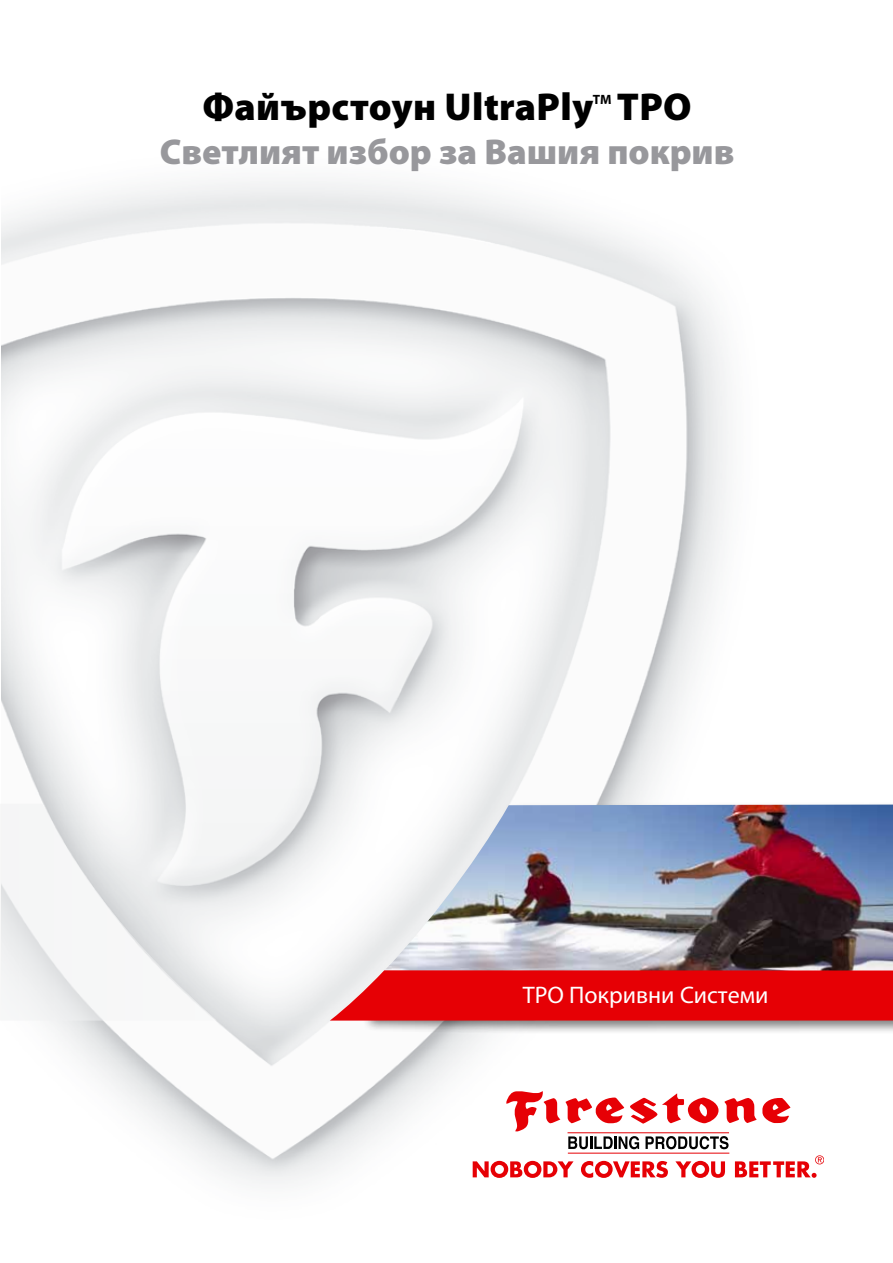
<style>
.page{position:relative;width:893px;height:1263px;background:#fff}
.page>*{position:absolute;margin:0;border:0;box-sizing:border-box;transform-origin:0 0}
.t1{font:900 39px "Myriad Pro";letter-spacing:.01em;color:#000}
.t2{font:900 36px "Myriad Pro";color:#98989c}
.t3{font:24px "Myriad Pro";color:#fff}
.t4{font:700 13.5px "Myriad Pro";color:#000}
</style>
<div class="page">
<img style="left:1px;top:181px;width:790px;height:1003px">
<svg style="left:473px;top:1161px;width:100px;height:17px"></svg>
<svg style="left:581px;top:1161px;width:87px;height:17px"></svg>
<svg style="left:675px;top:1161px;width:50px;height:17px"></svg>
<svg style="left:735px;top:1155px;width:89px;height:23px"></svg>
<svg style="left:762px;top:1098px;width:28px;height:25px"></svg>
<hr style="left:568px;top:1153px;width:161px;height:1px;background:#e60005">
<svg style="left:506px;top:1091px;width:250px;height:58px"></svg>
<div style="left:361px;top:801px;width:532px;height:234px;background:#000;opacity:.5"></div>
<img style="left:365px;top:804px;width:528px;height:166px">
<svg style="left:330px;top:970px;width:563px;height:50px;background:#e50d12"></svg>
<svg style="left:1px;top:804px;width:216px;height:216px"></svg>
<p class="t1" style="left:202px;top:85px;width:491px">Файърстоун UltraPly TPO</p>
<p class="t2" style="left:160px;top:131px;width:576px">Светлият избор за Вашия покрив</p>
<p class="t4" style="left:593px;top:92px;width:20px">TM</p>
<p class="t3" style="left:523px;top:982px;width:247px">TPO Покривни Системи</p>
</div>
